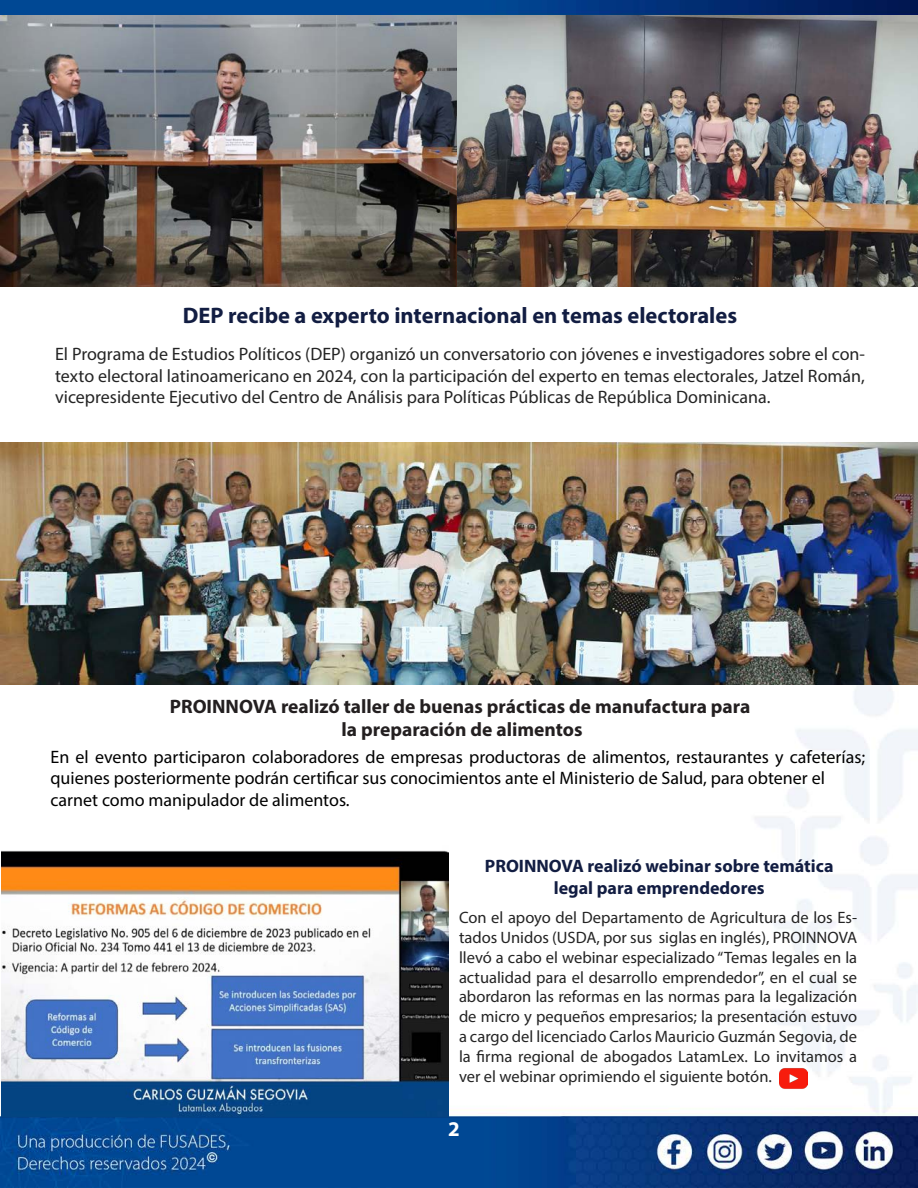
<style>
.page{position:relative;width:918px;height:1188px;background:#fff}
.page>*{position:absolute;margin:0;border:0;box-sizing:border-box;transform-origin:0 0}
.t1{font:700 22.5px "Myriad Pro";color:#121d42}
.t2{font:700 21px "Myriad Pro";color:#fff}
.t3{font:700 19.5px "Myriad Pro";color:#231f20}
.t4{font:18px/21.6px "Myriad Pro";color:#242424;text-align:justify}
.t5{font:18px/21.6px "Myriad Pro";color:#000}
.t6{font:700 18px "Myriad Pro";color:#121d42}
.t7{font:16.5px/19.8px "Myriad Pro";color:#242424;text-align:justify}
</style>
<div class="page">
<img style="left:0;top:0;width:918px;height:1188px">
<img style="left:0;top:443px;width:918px;height:241px">
<img style="left:0;top:16px;width:458px;height:271px">
<img style="left:458px;top:16px;width:460px;height:271px">
<img style="left:1px;top:846px;width:447px;height:271px">
<img style="left:780px;top:1067px;width:28px;height:23px">
<p class="t1" style="left:183px;top:301px;width:556px">DEP recibe a experto internacional en temas electorales</p>
<p class="t4" style="left:55px;top:343px;width:812px">El Programa de Estudios Políticos (DEP) organizó un conversatorio con jóvenes e investigadores sobre el con&shy;texto electoral latinoamericano en 2024, con la participación del experto en temas electorales, Jatzel Román, vicepresidente Ejecutivo del Centro de Análisis para Políticas Públicas de República Dominicana.</p>
<p class="t3" style="left:170px;top:694px;width:582px">PROINNOVA realizó taller de buenas prácticas de manufactura para</p>
<p class="t3" style="left:342px;top:717px;width:243px">la preparación de alimentos</p>
<p class="t5" style="left:51px;top:746px;width:816px">En el evento participaron colaboradores de empresas productoras de alimentos, restaurantes y cafeterías; quienes posteriormente podrán certificar sus conocimientos ante el Ministerio de Salud, para obtener el</p>
<p class="t5" style="left:51px;top:789px;width:301px">carnet como manipulador de alimentos.</p>
<p class="t6" style="left:485px;top:854px;width:350px">PROINNOVA realizó webinar sobre temática</p>
<p class="t6" style="left:554px;top:876px;width:212px">legal para emprendedores</p>
<p class="t7" style="left:459px;top:908px;width:400px">Con el apoyo del Departamento de Agricultura de los Es&shy;tados Unidos (USDA, por sus siglas en inglés), PROINNOVA llevó a cabo el webinar especializado “Temas legales en la actualidad para el desarrollo emprendedor”, en el cual se abordaron las reformas en las normas para la legalización de micro y pequeños empresarios; la presentación estuvo a cargo del licenciado Carlos Mauricio Guzmán Segovia, de la firma regional de abogados LatamLex. Lo invitamos a ver el webinar oprimiendo el siguiente botón.</p>
<p class="t2" style="left:448px;top:1116px;width:13px">2</p>
</div>
